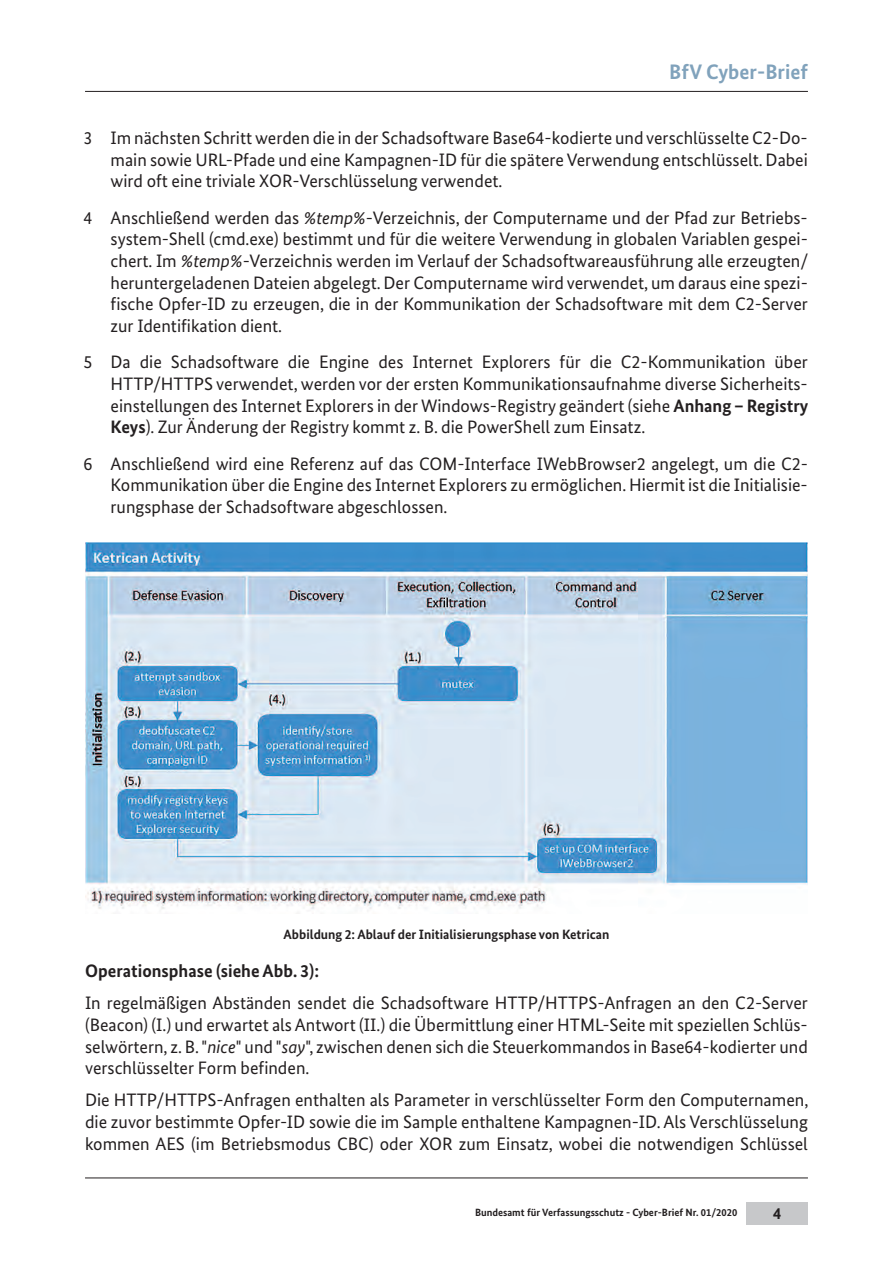
<style>
.page{position:relative;width:893px;height:1263px;background:#fff}
.page>*{position:absolute;margin:0;border:0;box-sizing:border-box;transform-origin:0 0}
.t1{font:700 21px "Bundes Sans";color:rgb(0 69 120/.5)}
.t2{font:18px/21.6px "Bundes Sans";color:#231f20;text-align:justify}
.t3{font:700 18px "Bundes Sans";color:#231f20}
.t4{font:700 16.5px "Bundes Sans";color:#231f20}
.t5{font:700 13.5px "Bundes Sans";color:#231f20}
.t6{font:700 10.5px "Bundes Sans";color:#231f20}
.s1{font-style:italic}
.s2{font-weight:700}
</style>
<div class="page">
<hr style="left:85px;top:91px;width:723px;height:1px;background:#231f20">
<div style="left:747px;top:1202px;width:61px;height:23px;background:#c7c8ca"></div>
<hr style="left:85px;top:1178px;width:723px;height:1px;background:#231f20">
<img style="left:85px;top:543px;width:723px;height:366px">
<p class="t1" style="left:669px;top:64px;width:140px">BfV Cyber-Brief</p>
<p class="t2" style="left:111px;top:129px;width:699px;text-indent:-27px">3 Im nächsten Schritt werden die in der Schadsoftware Base64-kodierte und verschlüsselte C2-Do&shy;main sowie URL-Pfade und eine Kampagnen-ID für die spätere Verwendung entschlüsselt. Dabei wird oft eine triviale XOR-Verschlüsselung verwendet.</p>
<p class="t2" style="left:111px;top:208px;width:699px;text-indent:-27px">4 Anschließend werden das <span class="s1">%temp%</span>-Verzeichnis, der Computername und der Pfad zur Betriebs&shy;system-Shell (cmd.exe) bestimmt und für die weitere Verwendung in globalen Variablen gespei&shy;chert. Im <span class="s1">%temp%</span>-Verzeichnis werden im Verlauf der Schadsoftwareausführung alle erzeugten/ heruntergeladenen Dateien abgelegt. Der Computername wird verwendet, um daraus eine spezi&shy;fische Opfer-ID zu erzeugen, die in der Kommunikation der Schadsoftware mit dem C2-Server zur Identifikation dient.</p>
<p class="t2" style="left:111px;top:353px;width:699px;text-indent:-27px">5 Da die Schadsoftware die Engine des Internet Explorers für die C2-Kommunikation über HTTP/HTTPS verwendet, werden vor der ersten Kommunikationsaufnahme diverse Sicherheits&shy;einstellungen des Internet Explorers in der Windows-Registry geändert (siehe <span class="s2">Anhang – Registry Keys</span>). Zur Änderung der Registry kommt z. B. die PowerShell zum Einsatz.</p>
<p class="t2" style="left:111px;top:454px;width:699px;text-indent:-27px">6 Anschließend wird eine Referenz auf das COM-Interface IWebBrowser2 angelegt, um die C2- Kommunikation über die Engine des Internet Explorers zu ermöglichen. Hiermit ist die Initialisie&shy;rungsphase der Schadsoftware abgeschlossen.</p>
<p class="t5" style="left:283px;top:929px;width:327px">Abbildung 2: Ablauf der Initialisierungsphase von Ketrican</p>
<p class="t3" style="left:85px;top:964px;width:236px">Operationsphase (siehe Abb. 3):</p>
<p class="t2" style="left:85px;top:994px;width:724px">In regelmäßigen Abständen sendet die Schadsoftware HTTP/HTTPS-Anfragen an den C2-Server (Beacon) (I.) und erwartet als Antwort (II.) die Übermittlung einer HTML-Seite mit speziellen Schlüs&shy;selwörtern, z. B. "<span class="s1">nice</span>" und "<span class="s1">say</span>", zwischen denen sich die Steuerkommandos in Base64-kodierter und verschlüsselter Form befinden.</p>
<p class="t2" style="left:85px;top:1091px;width:725px">Die HTTP/HTTPS-Anfragen enthalten als Parameter in verschlüsselter Form den Computernamen, die zuvor bestimmte Opfer-ID sowie die im Sample enthaltene Kampagnen-ID. Als Verschlüsselung kommen AES (im Betriebsmodus CBC) oder XOR zum Einsatz, wobei die notwendigen Schlüssel</p>
<p class="t6" style="left:475px;top:1209px;width:264px">Bundesamt für Verfassungsschutz - Cyber-Brief Nr. 01/2020</p>
<p class="t4" style="left:773px;top:1208px;width:10px">4</p>
</div>
